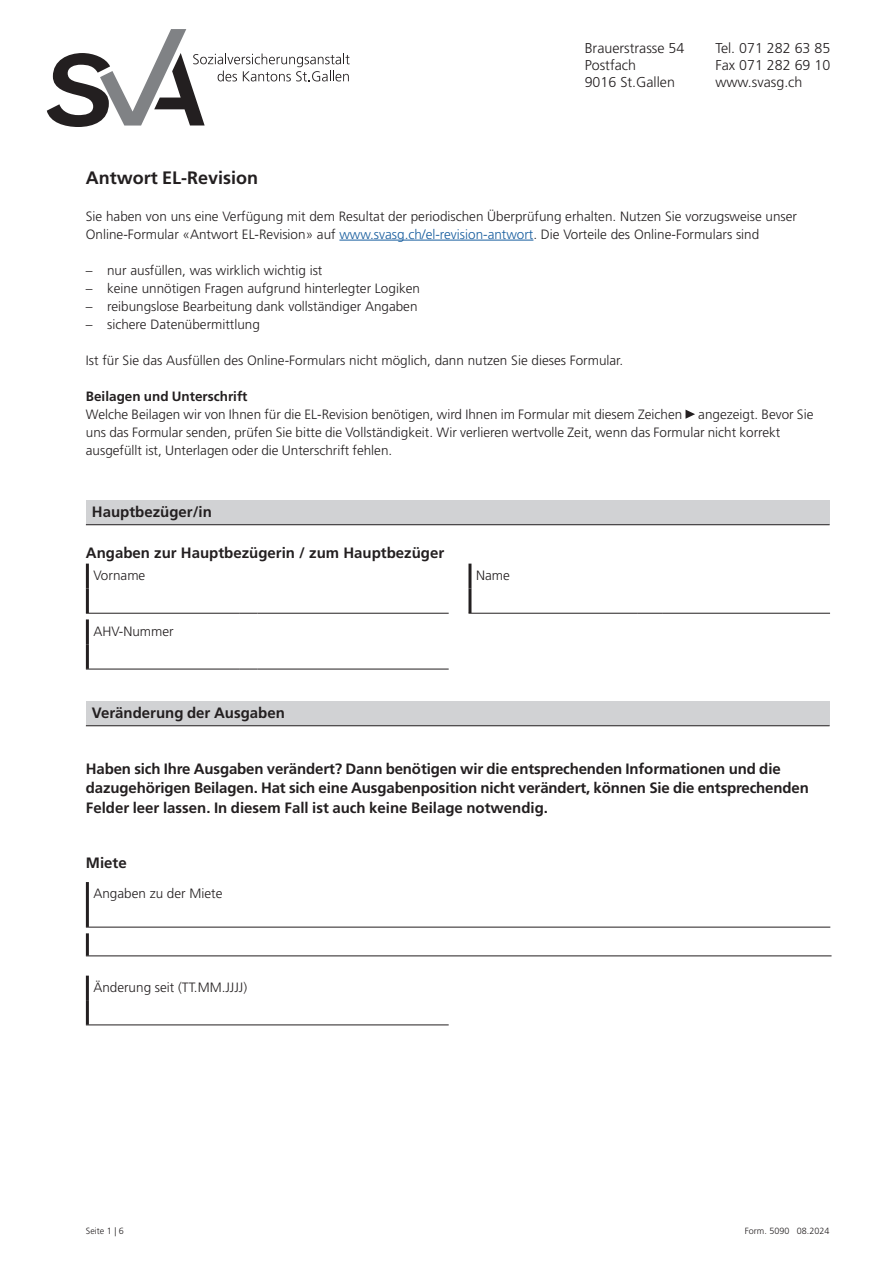
<style>
.page{position:relative;width:893px;height:1263px;background:#fff}
.page>*{position:absolute;margin:0;border:0;box-sizing:border-box;transform-origin:0 0}
.Formulartitel{font:700 18px "Frutiger LT Std";color:#231f20}
.Untertitel{font:700 15px/19.5px "Frutiger LT Std";letter-spacing:-.01em;color:#231f20}
.bodytext{font:700 15px "Frutiger LT Std";color:#231f20}
.t1{font:300 14.25px "Frutiger LT Std";color:#231f20}
.Fliesstext_Checkliste{font:300 13.5px/18px "Frutiger LT Std";color:#231f20}
.Text_Arial_für_Brief{font:300 13.5px/18px "Frutiger LT Std";color:#231f20}
.Fliesstext_Checkliste-2{font:700 13.5px "Frutiger LT Std";color:#231f20}
.t2{font:300 9px "Frutiger LT Std";color:#231f20}
.s1{color:#175d9e}
</style>
<div class="page">
<svg style="left:47px;top:29px;width:303px;height:98px"></svg>
<hr style="left:339px;top:240px;width:194px;height:1px;background:#175d9e">
<svg style="left:685px;top:410px;width:10px;height:9px"></svg>
<div style="left:86px;top:500px;width:744px;height:25px;background:#d1d2d4"></div>
<hr style="left:86px;top:524px;width:744px;height:1px;background:#231f20">
<hr style="left:86px;top:588px;width:3px;height:25px;background:#231f20">
<hr style="left:86px;top:613px;width:153px;height:1px;background:#231f20">
<svg style="left:239px;top:613px;width:18px;height:1px"></svg>
<hr style="left:257px;top:613px;width:192px;height:1px;background:#231f20">
<hr style="left:468px;top:588px;width:3px;height:25px;background:#231f20">
<hr style="left:468px;top:613px;width:170px;height:1px;background:#231f20">
<svg style="left:638px;top:613px;width:24px;height:1px"></svg>
<hr style="left:662px;top:613px;width:168px;height:1px;background:#231f20">
<hr style="left:86px;top:564px;width:3px;height:24px;background:#231f20">
<hr style="left:468px;top:564px;width:3px;height:24px;background:#231f20">
<hr style="left:86px;top:644px;width:3px;height:25px;background:#231f20">
<hr style="left:86px;top:669px;width:153px;height:1px;background:#231f20">
<svg style="left:239px;top:669px;width:18px;height:1px"></svg>
<hr style="left:257px;top:669px;width:192px;height:1px;background:#231f20">
<hr style="left:86px;top:619px;width:3px;height:25px;background:#231f20">
<div style="left:86px;top:701px;width:744px;height:25px;background:#d1d2d4"></div>
<hr style="left:86px;top:725px;width:744px;height:1px;background:#231f20">
<hr style="left:86px;top:882px;width:3px;height:45px;background:#231f20">
<hr style="left:86px;top:927px;width:744px;height:1px;background:#231f20">
<hr style="left:86px;top:933px;width:3px;height:23px;background:#231f20">
<hr style="left:86px;top:956px;width:745px;height:1px;background:#231f20">
<hr style="left:86px;top:1000px;width:3px;height:25px;background:#231f20">
<hr style="left:86px;top:1025px;width:363px;height:1px;background:#231f20">
<hr style="left:86px;top:975px;width:3px;height:25px;background:#231f20">
<p class="t1" style="left:585px;top:40px;width:101px">Brauerstrasse 54</p>
<p class="t1" style="left:585px;top:57px;width:53px">Postfach</p>
<p class="t1" style="left:585px;top:74px;width:92px">9016 St.Gallen</p>
<p class="t1" style="left:715px;top:40px;width:116px">Tel. 071 282 63 85</p>
<p class="t1" style="left:715px;top:57px;width:116px">Fax 071 282 69 10</p>
<p class="t1" style="left:715px;top:74px;width:89px">www.svasg.ch</p>
<p class="Formulartitel" style="left:86px;top:167px;width:174px">Antwort EL-Revision</p>
<p class="Text_Arial_für_Brief" style="left:86px;top:207px;width:713px">Sie haben von uns eine Verfügung mit dem Resultat der periodischen Überprüfung erhalten. Nutzen Sie vorzugsweise unser<br>Online-Formular «Antwort EL-Revision» auf <span class="s1">www.svasg.ch/el-revision-antwort</span>. Die Vorteile des Online-Formulars sind</p>
<p class="Fliesstext_Checkliste" style="left:86px;top:261px;width:238px">– nur ausfüllen, was wirklich wichtig ist</p>
<p class="Fliesstext_Checkliste" style="left:86px;top:279px;width:336px">– keine unnötigen Fragen aufgrund hinterlegter Logiken</p>
<p class="Fliesstext_Checkliste" style="left:86px;top:297px;width:333px">– reibungslose Bearbeitung dank vollständiger Angaben</p>
<p class="Fliesstext_Checkliste" style="left:86px;top:315px;width:176px">– sichere Datenübermittlung</p>
<p class="Text_Arial_für_Brief" style="left:86px;top:351px;width:539px">Ist für Sie das Ausfüllen des Online-Formulars nicht möglich, dann nutzen Sie dieses Formular.</p>
<p class="Fliesstext_Checkliste-2" style="left:86px;top:388px;width:163px">Beilagen und Unterschrift</p>
<p class="Fliesstext_Checkliste" style="left:86px;top:405px;width:729px">Welche Beilagen wir von Ihnen für die EL-Revision benötigen, wird Ihnen im Formular mit diesem Zeichen angezeigt. Bevor Sie uns das Formular senden, prüfen Sie bitte die Vollständigkeit. Wir verlieren wertvolle Zeit, wenn das Formular nicht korrekt ausgefüllt ist, Unterlagen oder die Unterschrift fehlen.</p>
<p class="Untertitel" style="left:92px;top:502px;width:122px">Hauptbezüger/in</p>
<p class="bodytext" style="left:86px;top:544px;width:360px">Angaben zur Hauptbezügerin / zum Hauptbezüger</p>
<p class="Fliesstext_Checkliste" style="left:93px;top:566px;width:54px">Vorname</p>
<p class="Fliesstext_Checkliste" style="left:476px;top:566px;width:35px">Name</p>
<p class="Fliesstext_Checkliste" style="left:93px;top:622px;width:82px">AHV-Nummer</p>
<p class="Untertitel" style="left:92px;top:703px;width:194px">Veränderung der Ausgaben</p>
<p class="Untertitel" style="left:86px;top:759px;width:724px">Haben sich Ihre Ausgaben verändert? Dann benötigen wir die entsprechenden Informationen und die dazugehörigen Beilagen. Hat sich eine Ausgabenposition nicht verändert, können Sie die entsprechenden<br>Felder leer lassen. In diesem Fall ist auch keine Beilage notwendig.</p>
<p class="Untertitel" style="left:86px;top:853px;width:42px">Miete</p>
<p class="Fliesstext_Checkliste" style="left:93px;top:885px;width:131px">Angaben zu der Miete</p>
<p class="Fliesstext_Checkliste" style="left:93px;top:978px;width:155px">Änderung seit (TT.MM.JJJJ)</p>
<p class="t2" style="left:86px;top:1226px;width:40px">Seite 1 | 6</p>
<p class="t2" style="left:745px;top:1226px;width:86px">Form. 5090 08.2024</p>
</div>
